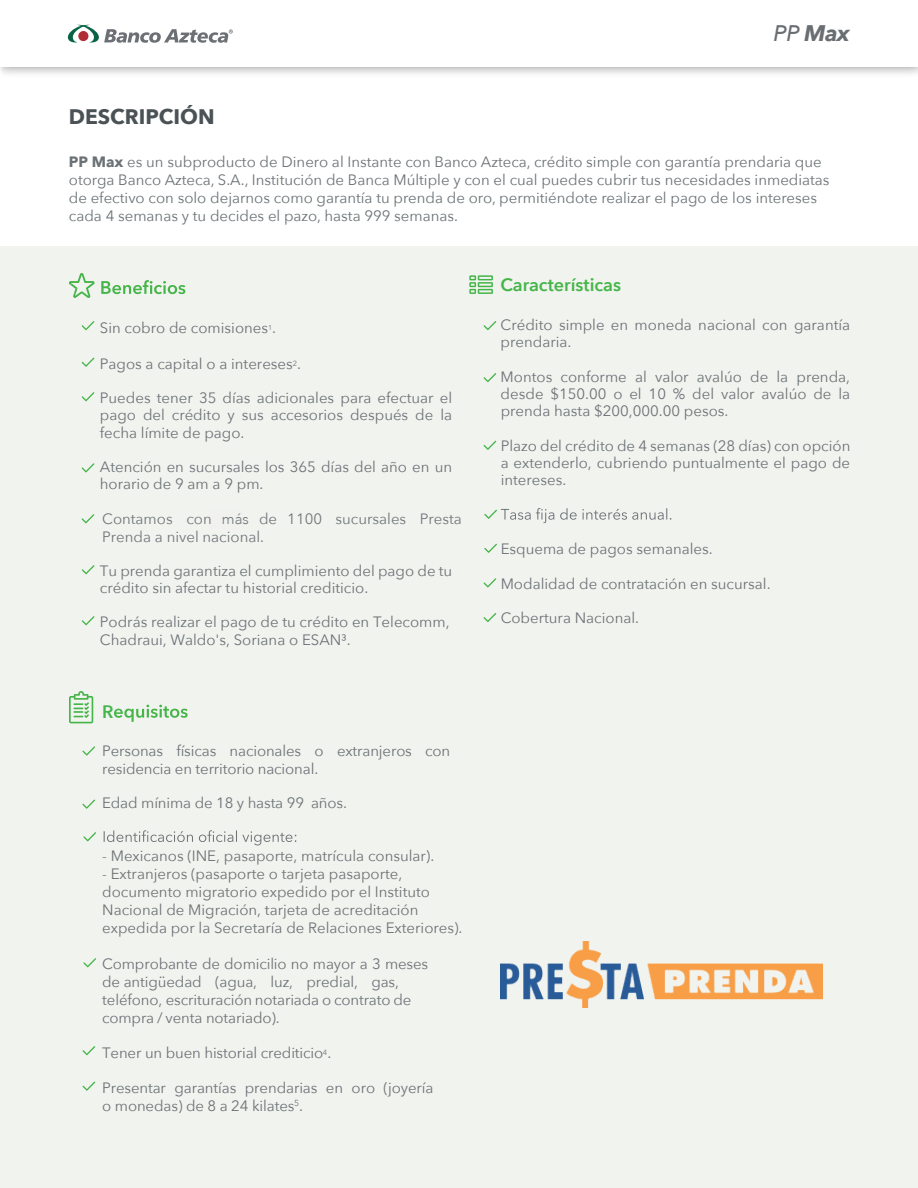
<style>
.page{position:relative;width:918px;height:1188px;background:#fff}
.page>*{position:absolute;margin:0;border:0;box-sizing:border-box;transform-origin:0 0}
.t1{font:italic 700 22.5px "Avenir Next";color:#696e72}
.t2{font:700 21px "Avenir Next";color:#4b5256}
.t3{font:600 18px "Avenir Next";color:#45b549}
.t4{font:15px/17.2px "Avenir Next";color:#6b7276}
.t5{font:15px/18px "Avenir Next";color:#6c7275}
.t6{font:15px/18px "Avenir Next";color:#70777a}
.t7{font:15px "Avenir Next";color:#6b7175}
.s1{font-weight:500}
.s2{font-weight:700}
.s3{font-family:"Avenir";font-weight:300}
</style>
<div class="page">
<div style="left:0;top:246px;width:918px;height:942px;background:#f1f3ef"></div>
<svg style="left:69px;top:273px;width:26px;height:25px"></svg>
<svg style="left:82px;top:321px;width:12px;height:9px"></svg>
<svg style="left:484px;top:321px;width:12px;height:9px"></svg>
<svg style="left:484px;top:373px;width:12px;height:9px"></svg>
<svg style="left:484px;top:441px;width:12px;height:9px"></svg>
<svg style="left:484px;top:613px;width:12px;height:9px"></svg>
<svg style="left:484px;top:578px;width:12px;height:9px"></svg>
<svg style="left:484px;top:544px;width:13px;height:9px"></svg>
<svg style="left:82px;top:358px;width:12px;height:9px"></svg>
<svg style="left:82px;top:392px;width:12px;height:9px"></svg>
<svg style="left:82px;top:514px;width:12px;height:9px"></svg>
<svg style="left:82px;top:565px;width:13px;height:9px"></svg>
<svg style="left:82px;top:616px;width:13px;height:9px"></svg>
<svg style="left:82px;top:463px;width:12px;height:9px"></svg>
<svg style="left:484px;top:508px;width:187px;height:15px"></svg>
<svg style="left:82px;top:746px;width:13px;height:10px"></svg>
<svg style="left:82px;top:800px;width:13px;height:9px"></svg>
<svg style="left:83px;top:958px;width:13px;height:9px"></svg>
<svg style="left:83px;top:1046px;width:12px;height:9px"></svg>
<svg style="left:83px;top:1082px;width:12px;height:9px"></svg>
<svg style="left:69px;top:691px;width:24px;height:32px"></svg>
<svg style="left:469px;top:275px;width:24px;height:19px"></svg>
<img style="left:501px;top:942px;width:322px;height:66px">
<svg style="left:67px;top:25px;width:166px;height:18px"></svg>
<svg style="left:83px;top:832px;width:13px;height:9px"></svg>
<svg style="left:101px;top:280px;width:84px;height:14px"></svg>
<svg style="left:114px;top:705px;width:74px;height:17px"></svg>
<svg style="left:104px;top:830px;width:192px;height:15px"></svg>
<h1 class="t1" style="left:774px;top:14px;width:78px"><span class="s1">PP</span> Max</h1>
<h2 class="t2" style="left:69px;top:99px;width:147px">DESCRIPCIÓN</h2>
<p class="t4" style="left:69px;top:152px;width:762px;line-height:18px"><span class="s2">PP Max</span> es un subproducto de Dinero al Instante con Banco Azteca, crédito simple con garantía prendaria que otorga Banco Azteca, S.A., Institución de Banca Múltiple y con el cual puedes cubrir tus necesidades inmediatas de efectivo con solo dejarnos como garantía tu prenda de oro, permitiéndote realizar el pago de los intereses cada 4 semanas y tu decides el pazo, hasta 999 semanas.</p>
<p class="t7" style="left:100px;top:316px;width:178px">Sin cobro de comisiones<sup>1</sup>.</p>
<p class="t4" style="left:100px;top:354px;width:203px">Pagos a capital o a intereses<sup>2</sup>.</p>
<p class="t4" style="left:100px;top:389px;width:354px;text-align:justify">Puedes tener 35 días adicionales para efectuar el pago del crédito y sus accesorios después de la fecha límite de pago.</p>
<p class="t4" style="left:100px;top:458px;width:354px">Atención en sucursales los 365 días del año en un horario de 9 am a 9 pm.</p>
<p class="t6" style="left:102px;top:509px;width:361px">Contamos con <span class="s3">más</span> de 1100 sucursales Presta<br>Prenda a nivel nacional.</p>
<p class="t4" style="left:100px;top:561px;width:354px">Tu prenda garantiza el cumplimiento del pago de tu crédito sin afectar tu historial crediticio.</p>
<p class="t4" style="left:100px;top:613px;width:351px;line-height:18px">Podrás realizar el pago de tu crédito en Telecomm,<br>Chadraui, Waldo's, Soriana o ESAN³.</p>
<p class="t3" style="left:102px;top:696px;width:13px">R</p>
<p class="t4" style="left:102px;top:742px;width:350px">Personas físicas nacionales o extranjeros con residencia en territorio nacional.</p>
<p class="t4" style="left:102px;top:794px;width:246px">Edad mínima de 18 y hasta 99 años.</p>
<p class="t5" style="left:102px;top:846px;width:334px">- Mexicanos (INE, pasaporte, matrícula consular).</p>
<p class="t5" style="left:102px;top:864px;width:362px">- Extranjeros (pasaporte o tarjeta pasaporte, documento migratorio expedido por el Instituto Nacional de Migración, tarjeta de acreditación expedida por la Secretaría de Relaciones Exteriores).</p>
<p class="t4" style="left:102px;top:954px;width:328px;line-height:18px">Comprobante de domicilio no mayor a 3 meses de antigüedad (agua, luz, predial, gas, teléfono, escrituración notariada o contrato de compra / venta notariado).</p>
<p class="t4" style="left:102px;top:1043px;width:231px">Tener un buen historial crediticio<sup>4</sup>.</p>
<p class="t4" style="left:102px;top:1078px;width:333px;line-height:18px">Presentar garantías prendarias en oro (joyería o monedas) de 8 a 24 kilates<sup>5</sup>.</p>
<p class="t3" style="left:501px;top:269px;width:122px">Características</p>
<p class="t4" style="left:501px;top:315px;width:351px">Crédito simple en moneda nacional con garantía prendaria.</p>
<p class="t4" style="left:501px;top:367px;width:351px;text-align:justify">Montos conforme al valor avalúo de la prenda, desde $150.00 o el 10 % del valor avalúo de la prenda hasta $200,000.00 pesos.</p>
<p class="t4" style="left:501px;top:436px;width:351px;text-align:justify">Plazo del crédito de 4 semanas (28 días) con opción a extenderlo, cubriendo puntualmente el pago de intereses.</p>
<p class="t4" style="left:501px;top:540px;width:213px">Esquema de pagos semanales.</p>
<p class="t4" style="left:501px;top:574px;width:271px">Modalidad de contratación en sucursal.</p>
<p class="t4" style="left:501px;top:609px;width:140px">Cobertura Nacional.</p>
</div>
